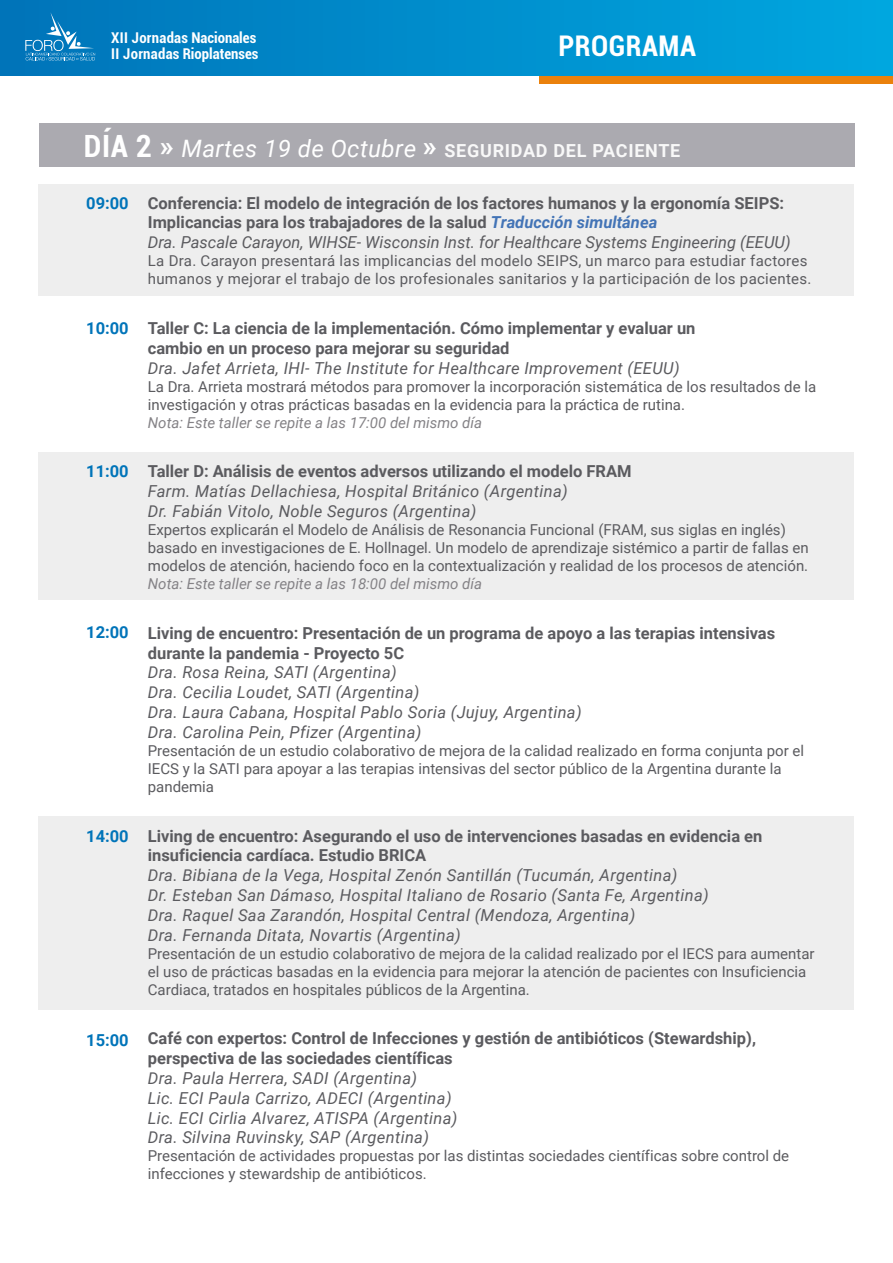
<style>
.page{position:relative;width:893px;height:1263px;background:#fff}
.page>*{position:absolute;margin:0;border:0;box-sizing:border-box;transform-origin:0 0}
.t1{font:700 condensed 28.5px "Roboto";letter-spacing:.02em;color:#fff}
.t2{font:700 18px "Roboto";letter-spacing:.04em;color:#f8f8f8}
.t3{font:700 16.5px/19.8px "Roboto";color:#5b5b5f}
.t4{font:italic 16.5px/19.8px "Roboto";letter-spacing:.02em;color:#5b5b5f}
.t5{font:700 16.5px "Roboto";color:#0074b9}
.t6{font:15px/18px "Roboto";color:#5b5b5f}
.t7{font:15px/18px "Roboto";letter-spacing:.02em;color:#5b5b5f}
.t8{font:italic 15px "Roboto";color:#848286}
.t9{font:700 condensed 14.85px/16.8px "Roboto";color:#fff}
.s1{font-stretch:condensed;font-size:30.6px;color:#fff}
.s2{font-weight:400;font-style:italic;font-size:24px;color:#fff}
.s3{font-style:italic;color:#4374b6}
.s4{font-weight:400;font-style:italic}
</style>
<div class="page">
<div style="left:39px;top:123px;width:815px;height:44px;background:#abaab0"></div>
<div style="left:39px;top:184px;width:815px;height:111px;background:#eee"></div>
<div style="left:39px;top:816px;width:815px;height:193px;background:#eee"></div>
<div style="left:39px;top:452px;width:815px;height:147px;background:#eee"></div>
<div style="left:0;top:0;width:893px;height:76px;background:linear-gradient(to right,#0073b9,#00a7e0)"></div>
<div style="left:539px;top:76px;width:354px;height:8px;background:#ea810c"></div>
<svg style="left:25px;top:12px;width:70px;height:49px;background:#2289c4"></svg>
<p class="t9" style="left:111px;top:28px;width:149px">XII Jornadas Nacionales<br>II Jornadas Rioplatenses</p>
<h1 class="t1" style="left:558px;top:26px;width:139px">PROGRAMA</h1>
<p class="t2" style="left:84px;top:138px;width:598px"><span class="s1">DÍA 2 »</span> <span class="s2">Martes 19 de Octubre</span> <span class="s1">»</span> SEGURIDAD DEL PACIENTE</p>
<p class="t3" style="left:148px;top:192px;width:644px">Conferencia: El modelo de integración de los factores humanos y la ergonomía SEIPS:<br>Implicancias para los trabajadores de la salud <span class="s3">Traducción simultánea<br></span><span class="s4">Dra. Pascale Carayon, WIHSE- Wisconsin Inst. for Healthcare Systems Engineering (EEUU)</span></p>
<p class="t7" style="left:148px;top:251px;width:665px">La Dra. Carayon presentará las implicancias del modelo SEIPS, un marco para estudiar factores humanos y mejorar el trabajo de los profesionales sanitarios y la participación de los pacientes.</p>
<p class="t3" style="left:148px;top:318px;width:549px">Taller C: La ciencia de la implementación. Cómo implementar y evaluar un cambio en un proceso para mejorar su seguridad</p>
<p class="t4" style="left:148px;top:357px;width:533px">Dra. Jafet Arrieta, IHI- The Institute for Healthcare Improvement (EEUU)</p>
<p class="t6" style="left:148px;top:377px;width:670px">La Dra. Arrieta mostrará métodos para promover la incorporación sistemática de los resultados de la investigación y otras prácticas basadas en la evidencia para la práctica de rutina.</p>
<p class="t8" style="left:148px;top:412px;width:336px">Nota: Este taller se repite a las 17:00 del mismo día</p>
<p class="t3" style="left:148px;top:461px;width:485px">Taller D: Análisis de eventos adversos utilizando el modelo FRAM</p>
<p class="t4" style="left:148px;top:481px;width:421px">Farm. Matías Dellachiesa, Hospital Británico (Argentina)<br>Dr. Fabián Vitolo, Noble Seguros (Argentina)</p>
<p class="t6" style="left:148px;top:520px;width:662px">Expertos explicarán el Modelo de Análisis de Resonancia Funcional (FRAM, sus siglas en inglés) basado en investigaciones de E. Hollnagel. Un modelo de aprendizaje sistémico a partir de fallas en modelos de atención, haciendo foco en la contextualización y realidad de los procesos de atención.</p>
<p class="t8" style="left:148px;top:573px;width:336px">Nota: Este taller se repite a las 18:00 del mismo día</p>
<p class="t3" style="left:148px;top:622px;width:629px">Living de encuentro: Presentación de un programa de apoyo a las terapias intensivas durante la pandemia - Proyecto 5C</p>
<p class="t4" style="left:148px;top:662px;width:435px">Dra. Rosa Reina, SATI (Argentina)<br>Dra. Cecilia Loudet, SATI (Argentina)<br>Dra. Laura Cabana, Hospital Pablo Soria (Jujuy, Argentina)<br>Dra. Carolina Pein, Pfizer (Argentina)</p>
<p class="t6" style="left:148px;top:741px;width:658px">Presentación de un estudio colaborativo de mejora de la calidad realizado en forma conjunta por el<br>IECS y la SATI para apoyar a las terapias intensivas del sector público de la Argentina durante la pandemia</p>
<p class="t3" style="left:148px;top:825px;width:616px">Living de encuentro: Asegurando el uso de intervenciones basadas en evidencia en insuficiencia cardíaca. Estudio BRICA</p>
<p class="t4" style="left:148px;top:865px;width:562px">Dra. Bibiana de la Vega, Hospital Zenón Santillán (Tucumán, Argentina)<br>Dr. Esteban San Dámaso, Hospital Italiano de Rosario (Santa Fe, Argentina)<br>Dra. Raquel Saa Zarandón, Hospital Central (Mendoza, Argentina)<br>Dra. Fernanda Ditata, Novartis (Argentina)</p>
<p class="t6" style="left:148px;top:944px;width:668px">Presentación de un estudio colaborativo de mejora de la calidad realizado por el IECS para aumentar el uso de prácticas basadas en la evidencia para mejorar la atención de pacientes con Insuficiencia<br>Cardiaca, tratados en hospitales públicos de la Argentina.</p>
<p class="t3" style="left:148px;top:1028px;width:610px">Café con expertos: Control de Infecciones y gestión de antibióticos (Stewardship), perspectiva de las sociedades científicas</p>
<p class="t4" style="left:148px;top:1068px;width:311px">Dra. Paula Herrera, SADI (Argentina)<br>Lic. ECI Paula Carrizo, ADECI (Argentina)<br>Lic. ECI Cirlia Alvarez, ATISPA (Argentina)<br>Dra. Silvina Ruvinsky, SAP (Argentina)</p>
<p class="t6" style="left:148px;top:1146px;width:643px">Presentación de actividades propuestas por las distintas sociedades científicas sobre control de infecciones y stewardship de antibióticos.</p>
<p class="t5" style="left:86px;top:191px;width:44px">09:00</p>
<p class="t5" style="left:86px;top:317px;width:44px">10:00</p>
<p class="t5" style="left:86px;top:459px;width:44px">11:00</p>
<p class="t5" style="left:86px;top:621px;width:44px">12:00</p>
<p class="t5" style="left:86px;top:825px;width:44px">14:00</p>
<p class="t5" style="left:86px;top:1028px;width:44px">15:00</p>
</div>
